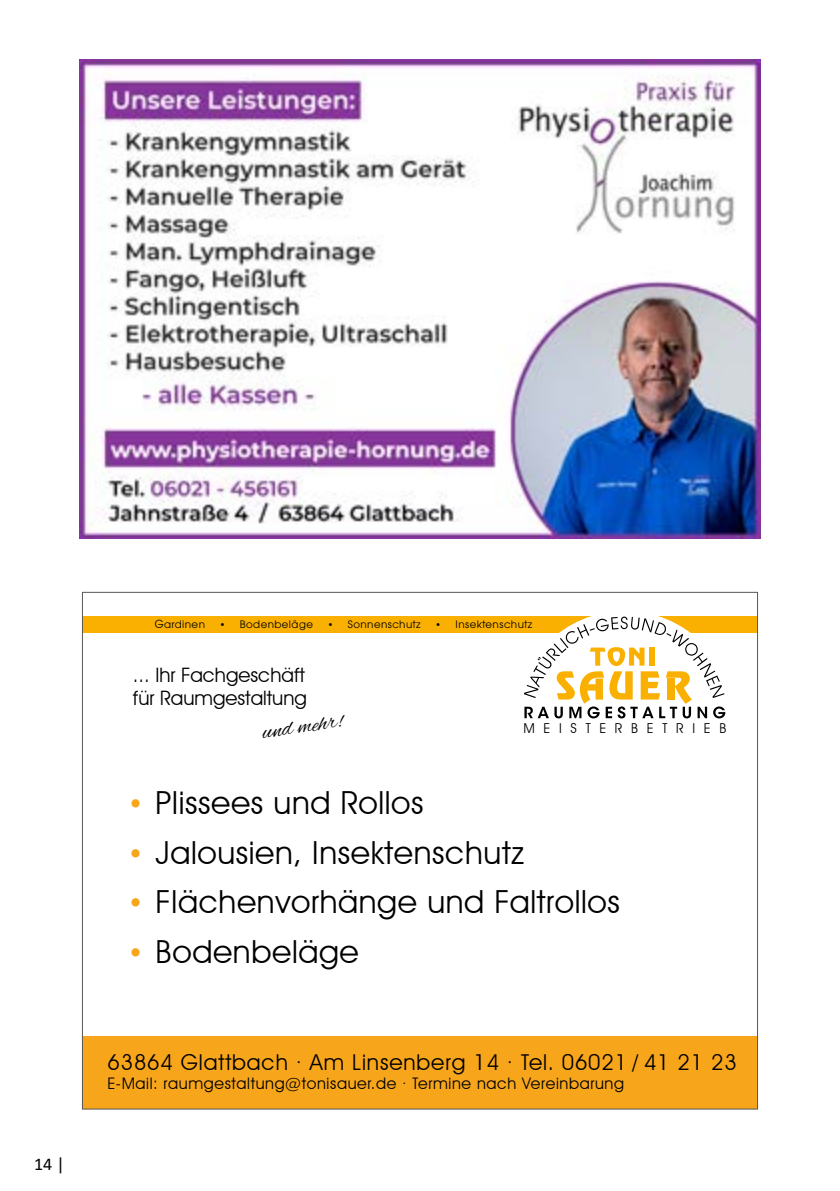
<style>
.page{position:relative;width:840px;height:1191px;background:#fff}
.page>*{position:absolute;margin:0;border:0;box-sizing:border-box;transform-origin:0 0}
.t1{font:31.8px "Avant Garde IT Cby BT";letter-spacing:.02em;color:#000}
.t2{font:23.8px "Alex Brush";color:#000}
.t3{font:21.8px "Avant Garde IT Cby BT";letter-spacing:.04em;color:#000}
.t4{font:19.8px/23.8px "Avant Garde IT Cby BT";color:#000}
.t5{font:18px "Calibri";color:#000}
.t6{font:16px "Avant Garde IT Cby BT";letter-spacing:.04em;color:#000}
.t7{font:13.6px "Avant Garde IT Cby BT";letter-spacing:.635em;color:#000}
.t8{font:11.4px "Avant Gard Goth EF";letter-spacing:.035em;color:#000}
.s1{font-family:"Avant Garde IT Cby BT"}
.s2{font-size:10.2px}
.s3{font-size:27.8px;color:#f7a51b}
</style>
<div class="page">
<div style="left:82px;top:616px;width:675px;height:16px;background:#f9b000"></div>
<svg style="left:515px;top:616px;width:219px;height:103px"></svg>
<div style="left:82px;top:1036px;width:675px;height:73px;background:#f7a51b"></div>
<img style="left:79px;top:60px;width:681px;height:478px">
<p class="t5" style="left:34px;top:1152px;width:32px">14 |</p>
<p class="t8" style="left:155px;top:618px;width:379px"><span class="s1">G</span>ardinen <span class="s2">•</span> Bodenbeläge <span class="s2">•</span> Sonnenschutz <span class="s2">•</span> Insektenschutz</p>
<p class="t4" style="left:133px;top:662px;width:175px">... Ihr Fachgeschäft für Raumgestaltung</p>
<p class="t2" style="left:260px;top:719px;width:83px;rotate:-9deg">und mehr!</p>
<p class="t7" style="left:523px;top:720px;width:204px">MEISTERBETRIEB</p>
<p class="t1" style="left:127px;top:783px;width:297px"><span class="s3">•</span> Plissees und Rollos</p>
<p class="t1" style="left:127px;top:833px;width:398px"><span class="s3">•</span> Jalousien, Insektenschutz</p>
<p class="t1" style="left:127px;top:882px;width:494px"><span class="s3">•</span> Flächenvorhänge und Faltrollos</p>
<p class="t1" style="left:127px;top:932px;width:233px"><span class="s3">•</span> Bodenbeläge</p>
<p class="t3" style="left:107px;top:1048px;width:630px">63864 Glattbach · Am Linsenberg 14 · Tel. 06021 / 41 21 23</p>
<p class="t6" style="left:107px;top:1073px;width:517px">E-Mail: raumgestaltung@tonisauer.de · Termine nach Vereinbarung</p>
</div>
